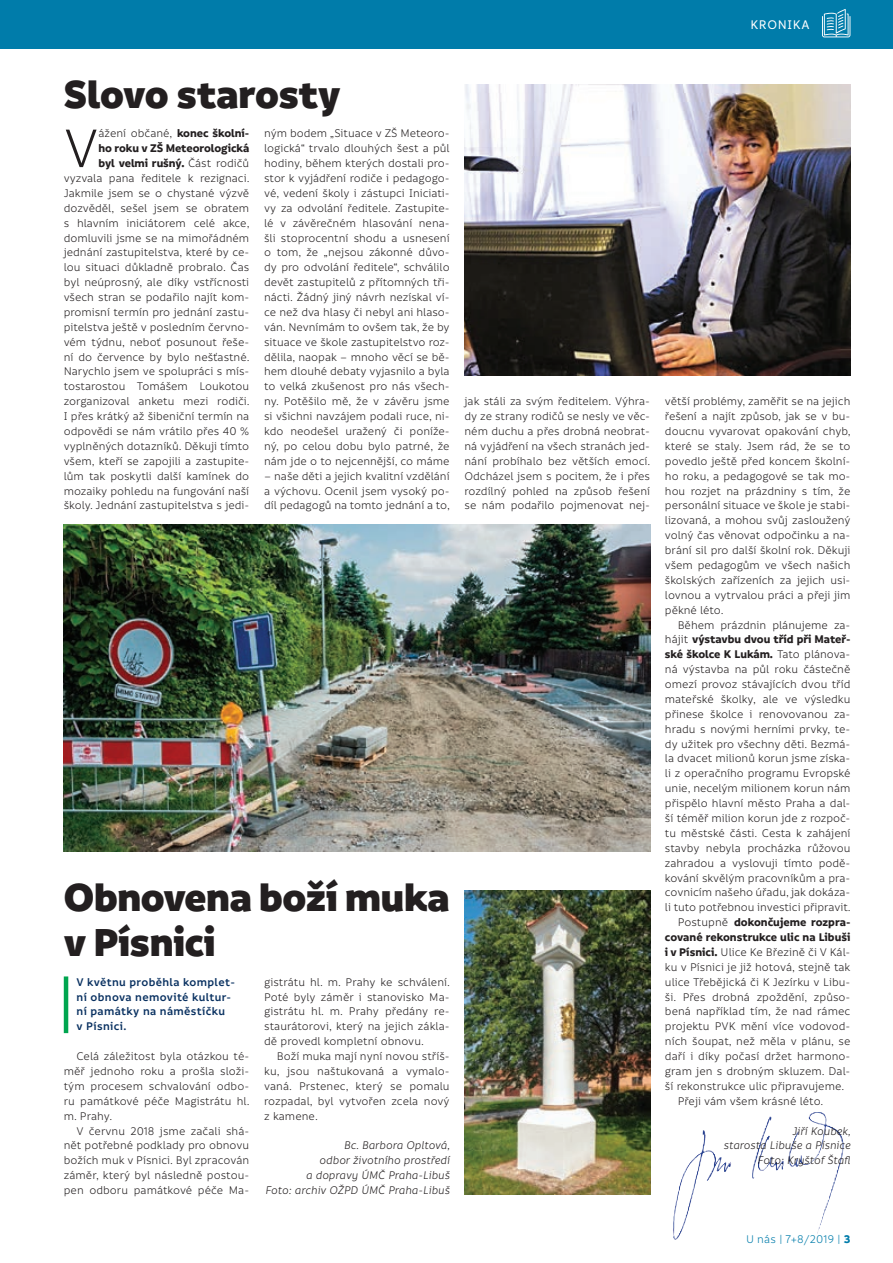
<style>
.page{position:relative;width:893px;height:1263px;background:#fff}
.page>*{position:absolute;margin:0;border:0;box-sizing:border-box;transform-origin:0 0}
.text{font:58.35px "Informative";color:#231f20}
.nadpis-01{font:900 42px/44.7px "Informative";letter-spacing:-.01em;color:#231f20}
.t1{font:500 13.5px "Informative";letter-spacing:.05em;color:#fff}
.text-2{font:12px/14.9px "Informative";letter-spacing:-.005em;color:#231f20;text-align:justify}
.podpis{font:italic 12px/14.9px "Informative";color:#231f20;text-align:right}
.perex{font:600 12px/14.9px "Informative";letter-spacing:.03em;color:#083060}
.t2{font:12px "Informative";letter-spacing:.015em;color:#007caa}
.s1{font-weight:700}
</style>
<div class="page">
<div style="left:0;top:0;width:893px;height:48px;background:#007caa"></div>
<svg style="left:822px;top:9px;width:28px;height:28px"></svg>
<hr style="left:0;top:0;width:1px;height:48px;background:#c83f62">
<img style="left:465px;top:84px;width:385px;height:291px">
<img style="left:790px;top:1112px;width:34px;height:53px">
<hr style="left:64px;top:976px;width:4px;height:57px;background:#00a54f">
<img style="left:465px;top:890px;width:185px;height:304px">
<img style="left:64px;top:524px;width:586px;height:328px">
<p class="t1" style="left:750px;top:18px;width:61px">KRONIKA</p>
<p class="nadpis-01" style="left:64px;top:73px;width:278px">Slovo starosty</p>
<p class="text-2" style="left:64px;top:126px;width:187px;text-align:right">ážení občané, <span class="s1">konec školní-<br>ho roku v ZŠ Meteorologická<br>byl velmi rušný.</span> Část rodičů vyzvala pana ředitele k rezignaci.<br>Jakmile jsem se o chystané výzvě dozvěděl, sešel jsem se obratem s hlavním iniciátorem celé akce, domluvili jsme se na mimořádném jednání zastupitelstva, které by ce&shy;lou situaci důkladně probralo. Čas byl neúprosný, ale díky vstřícnosti všech stran se podařilo najít kom&shy;promisní termín pro jednání zastu&shy;pitelstva ještě v posledním červno&shy;vém týdnu, neboť posunout řeše&shy;ní do července by bylo nešťastné.<br>Narychlo jsem ve spolupráci s mís&shy;tostarostou Tomášem Loukotou zorganizoval anketu mezi rodiči.<br>I přes krátký až šibeniční termín na odpovědi se nám vrátilo přes 40 % vyplněných dotazníků. Děkuji tímto všem, kteří se zapojili a zastupite&shy;lům tak poskytli další kamínek do mozaiky pohledu na fungování naší školy. Jednání zastupitelstva s jedi-</p>
<p class="text-2" style="left:264px;top:126px;width:187px">ným bodem „Situace v ZŠ Meteoro&shy;logická“ trvalo dlouhých šest a půl hodiny, během kterých dostali pro&shy;stor k vyjádření rodiče i pedagogo&shy;vé, vedení školy i zástupci Iniciati&shy;vy za odvolání ředitele. Zastupite&shy;lé v závěrečném hlasování nena&shy;šli stoprocentní shodu a usnesení o tom, že „nejsou zákonné důvo&shy;dy pro odvolání ředitele“, schválilo devět zastupitelů z přítomných tři&shy;nácti. Žádný jiný návrh nezískal ví&shy;ce než dva hlasy či nebyl ani hlaso&shy;ván. Nevnímám to ovšem tak, že by situace ve škole zastupitelstvo roz&shy;dělila, naopak – mnoho věcí se bě&shy;hem dlouhé debaty vyjasnilo a byla to velká zkušenost pro nás všech&shy;ny. Potěšilo mě, že v závěru jsme si všichni navzájem podali ruce, ni&shy;kdo neodešel uražený či poníže&shy;ný, po celou dobu bylo patrné, že nám jde o to nejcennější, co máme</p>
<p class="text" style="left:64px;top:118px;width:37px">V</p>
<p class="text-2" style="left:264px;top:469px;width:187px">– naše děti a jejich kvalitní vzdělání a výchovu. Ocenil jsem vysoký po&shy;díl pedagogů na tomto jednání a to,</p>
<p class="nadpis-01" style="left:64px;top:877px;width:387px">Obnovena boží muka v Písnici</p>
<p class="perex" style="left:77px;top:975px;width:160px">V květnu proběhla komplet&shy;ní obnova nemovité kultur&shy;ní památky na náměstíčku<br>v Písnici.</p>
<p class="text-2" style="left:64px;top:1049px;width:187px;text-indent:13px">Celá záležitost byla otázkou té&shy;měř jednoho roku a prošla složi&shy;tým procesem schvalování odbo&shy;ru památkové péče Magistrátu hl. m. Prahy.</p>
<p class="text-2" style="left:64px;top:1123px;width:187px;text-indent:13px">V červnu 2018 jsme začali shá&shy;nět potřebné podklady pro obnovu božích muk v Písnici. Byl zpracován záměr, který byl následně postou&shy;pen odboru památkové péče Ma-</p>
<p class="text-2" style="left:264px;top:975px;width:187px">gistrátu hl. m. Prahy ke schválení.<br>Poté byly záměr i stanovisko Ma&shy;gistrátu hl. m. Prahy předány re&shy;staurátorovi, který na jejich zákla&shy;dě provedl kompletní obnovu.</p>
<p class="text-2" style="left:264px;top:1049px;width:187px;text-indent:13px">Boží muka mají nyní novou stříš&shy;ku, jsou naštukovaná a vymalo&shy;vaná. Prstenec, který se pomalu rozpadal, byl vytvořen zcela nový z kamene.</p>
<p class="podpis" style="left:306px;top:1138px;width:146px">Bc. Barbora Opltová,<br>odbor životního prostředí<br>a dopravy ÚMČ Praha-Libuš</p>
<p class="podpis" style="left:265px;top:1183px;width:186px">Foto: archiv OŽPD ÚMČ Praha-Libuš</p>
<p class="text-2" style="left:465px;top:394px;width:187px">jak stáli za svým ředitelem. Výhra&shy;dy ze strany rodičů se nesly ve věc&shy;ném duchu a přes drobná neobrat&shy;ná vyjádření na všech stranách jed&shy;nání probíhalo bez větších emocí.<br>Odcházel jsem s pocitem, že i přes rozdílný pohled na způsob řešení se nám podařilo pojmenovat nej-</p>
<p class="text-2" style="left:665px;top:394px;width:187px">větší problémy, zaměřit se na jejich řešení a najít způsob, jak se v bu&shy;doucnu vyvarovat opakování chyb, které se staly. Jsem rád, že se to povedlo ještě před koncem školní&shy;ho roku, a pedagogové se tak mo&shy;hou rozjet na prázdniny s tím, že personální situace ve škole je stabi&shy;lizovaná, a mohou svůj zasloužený volný čas věnovat odpočinku a na&shy;brání sil pro další školní rok. Děkuji všem pedagogům ve všech našich školských zařízeních za jejich usi&shy;lovnou a vytrvalou práci a přeji jim pěkné léto.</p>
<p class="text-2" style="left:665px;top:617px;width:187px;text-indent:13px">Během prázdnin plánujeme za&shy;hájit <span class="s1">výstavbu dvou tříd při Mateř&shy;ské školce K Lukám.</span> Tato plánova&shy;ná výstavba na půl roku částečně omezí provoz stávajících dvou tříd mateřské školky, ale ve výsledku přinese školce i renovovanou za&shy;hradu s novými herními prvky, te&shy;dy užitek pro všechny děti. Bezmá&shy;la dvacet milionů korun jsme získa&shy;li z operačního programu Evropské unie, necelým milionem korun nám přispělo hlavní město Praha a dal&shy;ší téměř milion korun jde z rozpoč&shy;tu městské části. Cesta k zahájení stavby nebyla procházka růžovou zahradou a vyslovuji tímto podě&shy;kování skvělým pracovníkům a pra&shy;covnicím našeho úřadu, jak dokáza&shy;li tuto potřebnou investici připravit.</p>
<p class="text-2" style="left:665px;top:915px;width:187px;text-indent:13px">Postupně <span class="s1">dokončujeme rozpra&shy;cované rekonstrukce ulic na Libuši i v Písnici.</span> Ulice Ke Březině či V Kál&shy;ku v Písnici je již hotová, stejně tak ulice Třebějická či K Jezírku v Libu&shy;ši. Přes drobná zpoždění, způso&shy;bená například tím, že nad rámec projektu PVK mění více vodovod&shy;ních šoupat, než měla v plánu, se daří i díky počasí držet harmono&shy;gram jen s drobným skluzem. Dal&shy;ší rekonstrukce ulic připravujeme.</p>
<p class="text-2" style="left:678px;top:1094px;width:147px">Přeji vám všem krásné léto.</p>
<p class="podpis" style="left:723px;top:1123px;width:129px">Jiří Koubek,<br>starosta Libuše a Písnice</p>
<p class="podpis" style="left:757px;top:1153px;width:95px">Foto: Kryštof Štafl</p>
<p class="t2" style="left:746px;top:1233px;width:106px">U nás | 7+8/2019 | <span class="s1">3</span></p>
</div>
